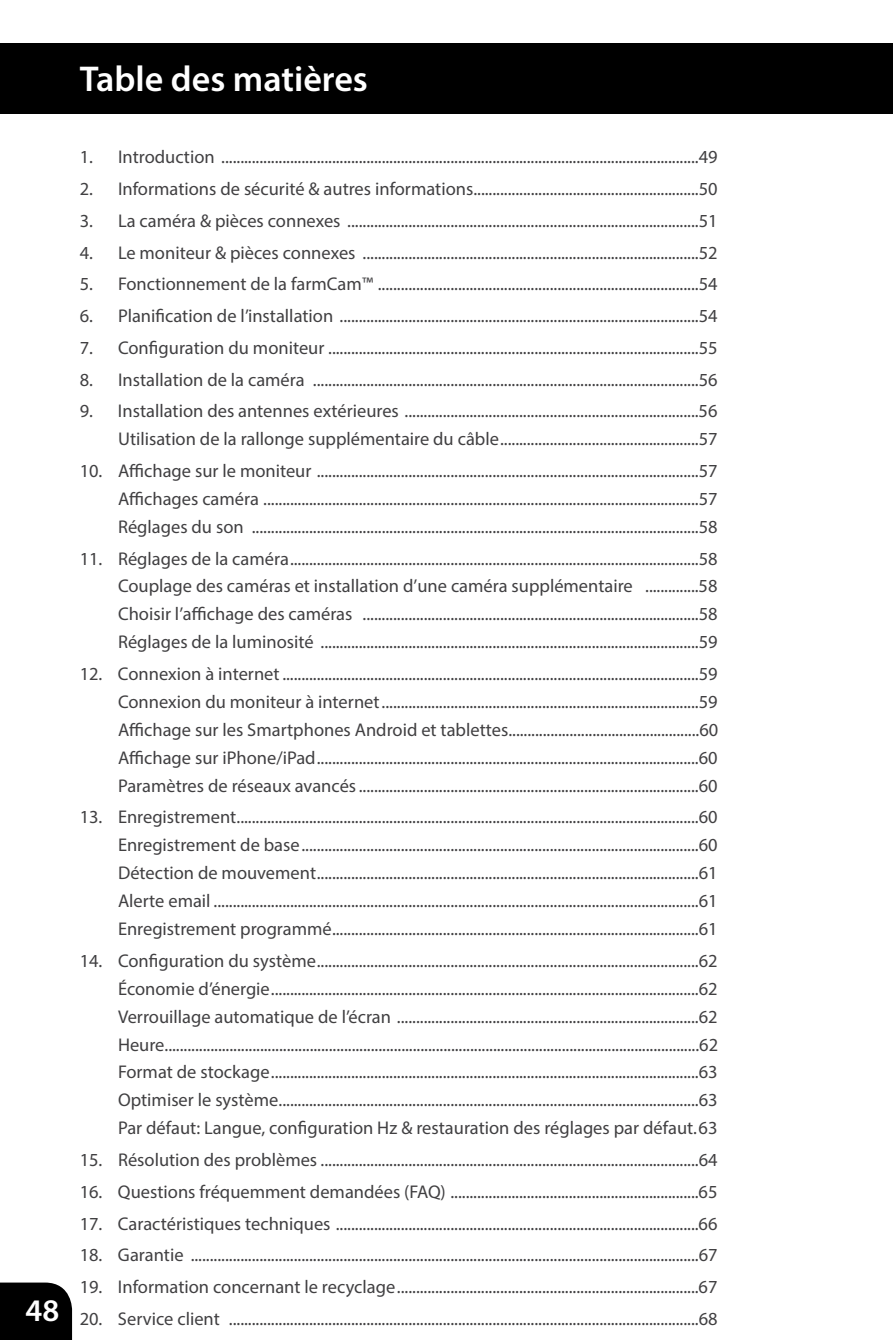
<style>
.page{position:relative;width:893px;height:1340px;background:#fff}
.page>*{position:absolute;margin:0;border:0;box-sizing:border-box;transform-origin:0 0}
.t1{font:600 36px "Myriad Pro";color:#fff}
.t2{font:600 31.5px "Myriad Pro";color:#fff}
.t3{font:18.45px/27.9px "Myriad Pro";color:#414042;text-align:justify}
</style>
<div class="page">
<div style="left:0;top:1282px;width:72px;height:57px;background:#000"></div>
<div style="left:0;top:43px;width:893px;height:71px;background:#000"></div>
<h1 class="t1" style="left:80px;top:56px;width:290px">Table des matières</h1>
<h2 class="t2" style="left:26px;top:1289px;width:35px">48</h2>
<p class="t3" style="left:80px;top:143px;width:639px">1. Introduction .............................................................................................................................49</p>
<p class="t3" style="left:80px;top:175px;width:639px">2. Informations de sécurité &amp; autres informations...........................................................50</p>
<p class="t3" style="left:80px;top:206px;width:639px">3. La caméra &amp; pièces connexes ............................................................................................51</p>
<p class="t3" style="left:80px;top:238px;width:639px">4. Le moniteur &amp; pièces connexes ........................................................................................52</p>
<p class="t3" style="left:80px;top:270px;width:639px">5. Fonctionnement de la farmCam™ ....................................................................................54</p>
<p class="t3" style="left:80px;top:302px;width:639px">6. Planification de l’installation ..............................................................................................54</p>
<p class="t3" style="left:80px;top:333px;width:639px">7. Configuration du moniteur .................................................................................................55</p>
<p class="t3" style="left:80px;top:365px;width:639px">8. Installation de la caméra .....................................................................................................56</p>
<p class="t3" style="left:80px;top:397px;width:639px;text-align:right">9. Installation des antennes extérieures .............................................................................56<br>Utilisation de la rallonge supplémentaire du câble....................................................57</p>
<p class="t3" style="left:118px;top:456px;width:601px;text-indent:-38px">10. Affichage sur le moniteur ....................................................................................................57<br>Affichages caméra ..................................................................................................................57<br>Réglages du son .....................................................................................................................58</p>
<p class="t3" style="left:118px;top:544px;width:601px;text-indent:-38px">11. Réglages de la caméra...........................................................................................................58<br>Couplage des caméras et installation d’une caméra supplémentaire ..............58<br>Choisir l’affichage des caméras ........................................................................................58<br>Réglages de la luminosité ...................................................................................................59</p>
<p class="t3" style="left:118px;top:659px;width:602px;text-indent:-38px">12. Connexion à internet.............................................................................................................59<br>Connexion du moniteur à internet...................................................................................59<br>Affichage sur les Smartphones Android et tablettes..................................................60<br>Affichage sur iPhone/iPad....................................................................................................60<br>Paramètres de réseaux avancés.........................................................................................60</p>
<p class="t3" style="left:118px;top:803px;width:601px;text-indent:-38px">13. Enregistrement.........................................................................................................................60<br>Enregistrement de base........................................................................................................60<br>Détection de mouvement....................................................................................................61<br>Alerte email ...............................................................................................................................61<br>Enregistrement programmé................................................................................................61</p>
<p class="t3" style="left:118px;top:946px;width:602px;text-indent:-38px">14. Configuration du système....................................................................................................62<br>Économie d’énergie................................................................................................................62<br>Verrouillage automatique de l’écran ...............................................................................62<br>Heure............................................................................................................................................62<br>Format de stockage................................................................................................................63<br>Optimiser le système..............................................................................................................63<br>Par défaut: Langue, configuration Hz &amp; restauration des réglages par défaut.63</p>
<p class="t3" style="left:80px;top:1145px;width:639px">15. Résolution des problèmes ...................................................................................................64</p>
<p class="t3" style="left:80px;top:1177px;width:639px">16. Questions fréquemment demandées (FAQ) .................................................................65</p>
<p class="t3" style="left:80px;top:1209px;width:639px">17. Caractéristiques techniques ...............................................................................................66</p>
<p class="t3" style="left:80px;top:1240px;width:639px">18. Garantie .....................................................................................................................................67</p>
<p class="t3" style="left:80px;top:1272px;width:639px">19. Information concernant le recyclage...............................................................................67</p>
<p class="t3" style="left:80px;top:1304px;width:639px">20. Service client ...........................................................................................................................68</p>
</div>
